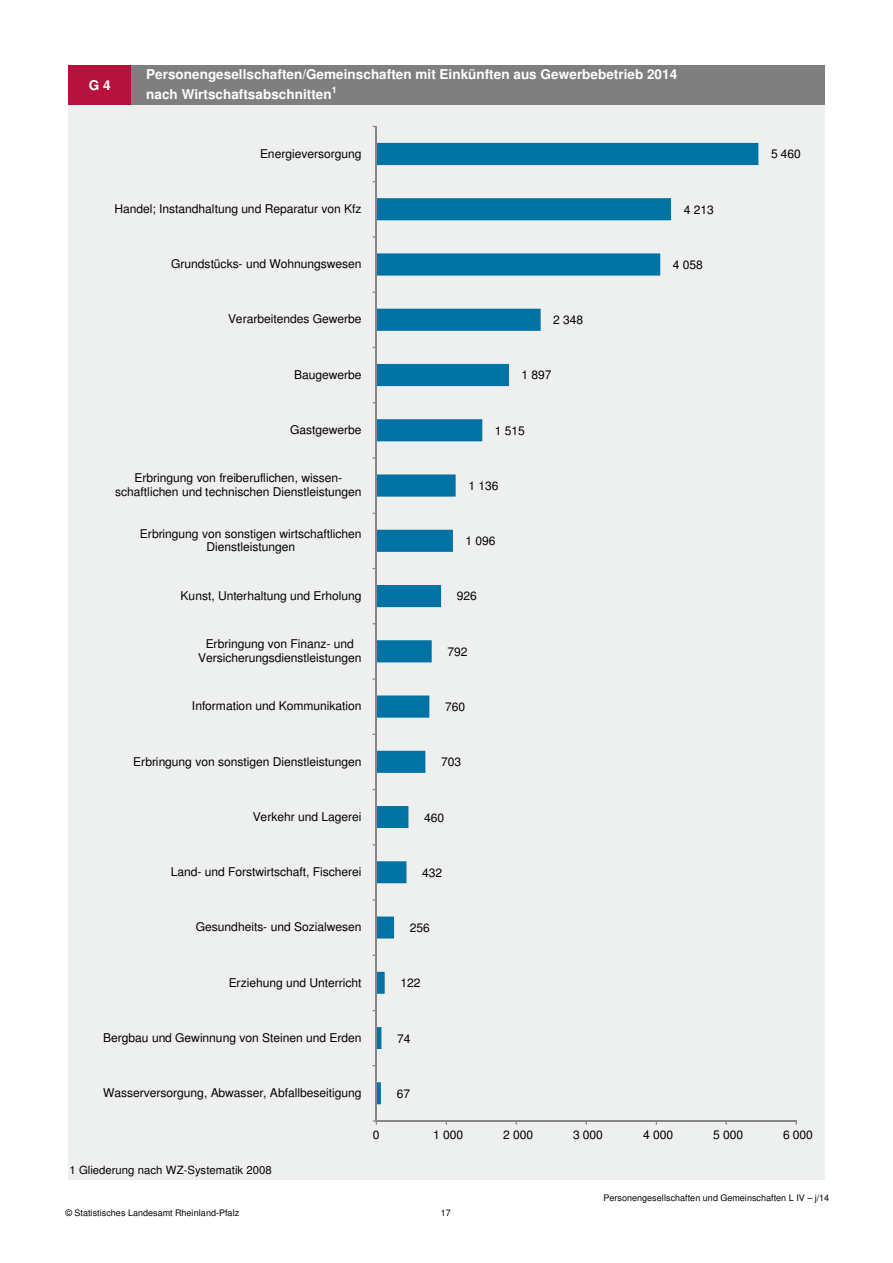
<style>
.page{position:relative;width:893px;height:1263px;background:#fff}
.page>*{position:absolute;margin:0;border:0;box-sizing:border-box;transform-origin:0 0}
.t1{font:700 13.5px/20.1px "Helvetica";letter-spacing:.005em;color:#fff}
.t2{font:12px/13.6px "Helvetica";letter-spacing:-.005em;color:#000;text-align:center}
.t3{font:11.4px "Helvetica";color:#000}
.t4{font:9px "Helvetica";letter-spacing:.005em;color:#000}
.t5{font:700 9px "Helvetica";color:#fff}
</style>
<div class="page">
<div style="left:68px;top:65px;width:63px;height:41px;background:#b5123e"></div>
<div style="left:131px;top:65px;width:693px;height:41px;background:#7f7f7f"></div>
<div style="left:68px;top:106px;width:756px;height:1074px;background:#eeefef"></div>
<svg style="left:377px;top:143px;width:381px;height:961px"></svg>
<hr style="left:376px;top:1120px;width:420px;height:2px;background:#868686">
<hr style="left:375px;top:126px;width:2px;height:995px;background:#868686">
<svg style="left:372px;top:1120px;width:5px;height:5px"></svg>
<p class="t1" style="left:89px;top:76px;width:23px">G 4</p>
<p class="t1" style="left:146px;top:66px;width:532px">Personengesellschaften/Gemeinschaften mit Einkünften aus Gewerbebetrieb 2014 nach Wirtschaftsabschnitten</p>
<p class="t5" style="left:332px;top:86px;width:7px">1</p>
<p class="t2" style="left:260px;top:147px;width:103px">Energieversorgung</p>
<p class="t2" style="left:114px;top:202px;width:248px">Handel; Instandhaltung und Reparatur von Kfz</p>
<p class="t2" style="left:683px;top:203px;width:31px">4 213</p>
<p class="t2" style="left:171px;top:257px;width:192px">Grundstücks- und Wohnungswesen</p>
<p class="t2" style="left:672px;top:258px;width:31px">4 058</p>
<p class="t2" style="left:228px;top:312px;width:135px">Verarbeitendes Gewerbe</p>
<p class="t2" style="left:553px;top:313px;width:31px">2 348</p>
<p class="t2" style="left:294px;top:368px;width:69px">Baugewerbe</p>
<p class="t2" style="left:521px;top:368px;width:31px">1 897</p>
<p class="t2" style="left:290px;top:423px;width:73px">Gastgewerbe</p>
<p class="t2" style="left:495px;top:424px;width:31px">1 515</p>
<p class="t2" style="left:115px;top:471px;width:248px">Erbringung von freiberuflichen, wissen&shy;schaftlichen und technischen Dienstleistungen</p>
<p class="t2" style="left:468px;top:479px;width:31px">1 136</p>
<p class="t2" style="left:140px;top:527px;width:223px">Erbringung von sonstigen wirtschaftlichen<br>Dienstleistungen</p>
<p class="t2" style="left:465px;top:534px;width:31px">1 096</p>
<p class="t2" style="left:181px;top:589px;width:182px">Kunst, Unterhaltung und Erholung</p>
<p class="t2" style="left:456px;top:589px;width:22px">926</p>
<p class="t2" style="left:198px;top:637px;width:165px">Erbringung von Finanz- und<br>Versicherungsdienstleistungen</p>
<p class="t2" style="left:447px;top:645px;width:22px">792</p>
<p class="t2" style="left:192px;top:699px;width:171px">Information und Kommunikation</p>
<p class="t2" style="left:445px;top:700px;width:22px">760</p>
<p class="t2" style="left:133px;top:755px;width:230px">Erbringung von sonstigen Dienstleistungen</p>
<p class="t2" style="left:441px;top:755px;width:22px">703</p>
<p class="t2" style="left:253px;top:810px;width:110px">Verkehr und Lagerei</p>
<p class="t2" style="left:424px;top:811px;width:22px">460</p>
<p class="t2" style="left:171px;top:865px;width:192px">Land- und Forstwirtschaft, Fischerei</p>
<p class="t2" style="left:422px;top:866px;width:22px">432</p>
<p class="t2" style="left:196px;top:920px;width:167px">Gesundheits- und Sozialwesen</p>
<p class="t2" style="left:410px;top:921px;width:22px">256</p>
<p class="t2" style="left:229px;top:976px;width:134px">Erziehung und Unterricht</p>
<p class="t2" style="left:400px;top:976px;width:22px">122</p>
<p class="t2" style="left:103px;top:1031px;width:260px">Bergbau und Gewinnung von Steinen und Erden</p>
<p class="t2" style="left:397px;top:1032px;width:15px">74</p>
<p class="t2" style="left:103px;top:1086px;width:260px">Wasserversorgung, Abwasser, Abfallbeseitigung</p>
<p class="t2" style="left:397px;top:1087px;width:15px">67</p>
<p class="t2" style="left:771px;top:147px;width:31px">5 460</p>
<p class="t3" style="left:69px;top:1164px;width:204px">1 Gliederung nach WZ-Systematik 2008</p>
<p class="t2" style="left:373px;top:1128px;width:8px">0</p>
<p class="t2" style="left:433px;top:1128px;width:31px">1 000</p>
<p class="t2" style="left:503px;top:1128px;width:31px">2 000</p>
<p class="t2" style="left:573px;top:1128px;width:31px">3 000</p>
<p class="t2" style="left:643px;top:1128px;width:31px">4 000</p>
<p class="t2" style="left:713px;top:1128px;width:31px">5 000</p>
<p class="t2" style="left:783px;top:1128px;width:31px">6 000</p>
<p class="t4" style="left:603px;top:1193px;width:227px">Personengesellschaften und Gemeinschaften L IV – j/14</p>
<p class="t4" style="left:65px;top:1207px;width:175px">© Statistisches Landesamt Rheinland-Pfalz</p>
<p class="t4" style="left:441px;top:1207px;width:12px">17</p>
</div>
